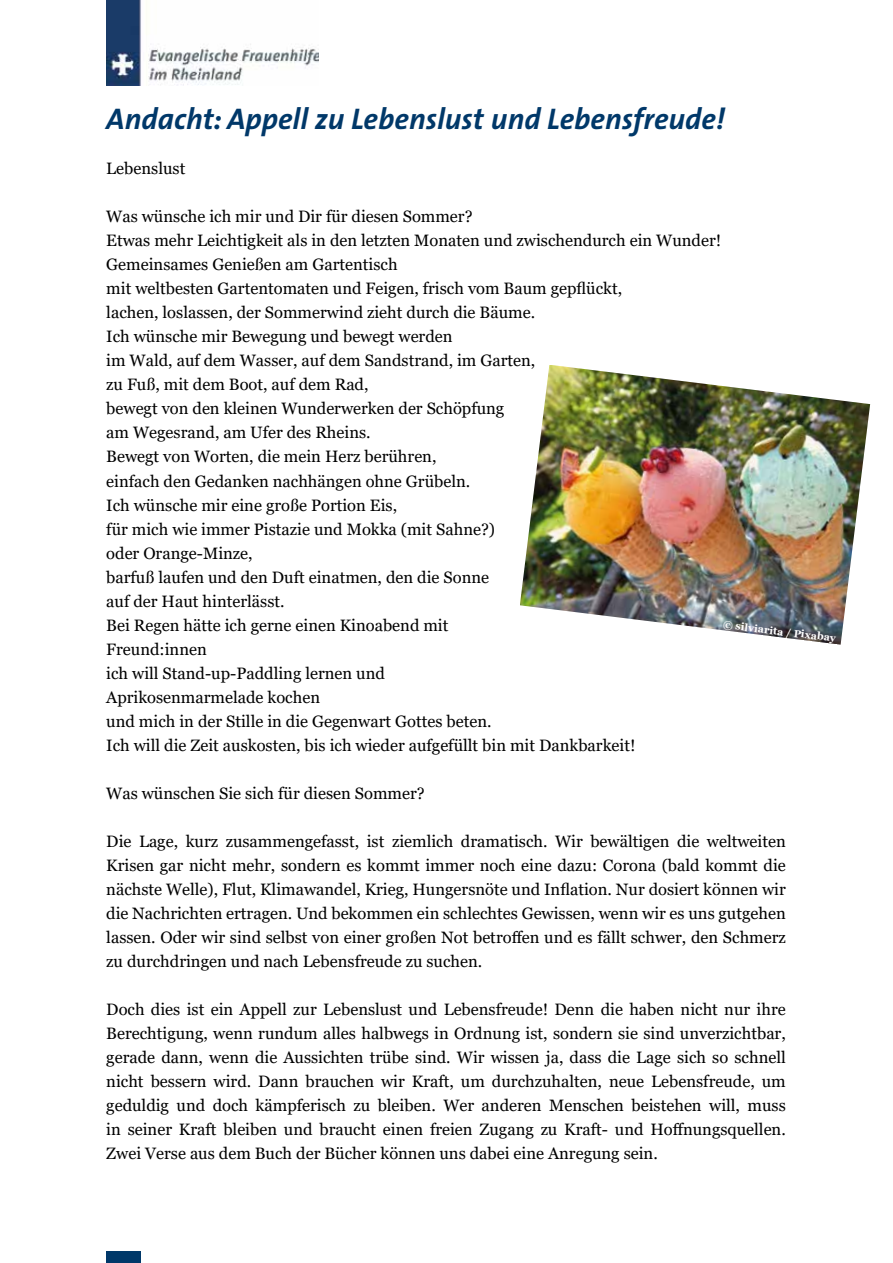
<style>
.page{position:relative;width:893px;height:1263px;background:#fff}
.page>*{position:absolute;margin:0;border:0;box-sizing:border-box;transform-origin:0 0}
.t1{font:italic 700 30px "The Sans";color:#003869}
.t2{font:16.5px/24px "Georgia";color:#000;text-align:justify}
.t3{font:700 10.5px "Georgia";color:#fff}
</style>
<div class="page">
<img style="left:106px;top:0;width:213px;height:85px">
<div style="left:106px;top:1251px;width:34px;height:12px;background:#003869"></div>
<img style="left:520px;top:365px;width:350px;height:280px">
<h1 class="t1" style="left:106px;top:100px;width:620px">Andacht: Appell zu Lebenslust und Lebensfreude!</h1>
<p class="t2" style="left:106px;top:157px;width:81px">Lebenslust</p>
<p class="t2" style="left:106px;top:205px;width:616px;text-align:left">Was wünsche ich mir und Dir für diesen Sommer?<br>Etwas mehr Leichtigkeit als in den letzten Monaten und zwischendurch ein Wunder!<br>Gemeinsames Genießen am Gartentisch<br>mit weltbesten Gartentomaten und Feigen, frisch vom Baum gepflückt,<br>lachen, loslassen, der Sommerwind zieht durch die Bäume.<br>Ich wünsche mir Bewegung und bewegt werden<br>im Wald, auf dem Wasser, auf dem Sandstrand, im Garten,<br>zu Fuß, mit dem Boot, auf dem Rad,<br>bewegt von den kleinen Wunderwerken der Schöpfung<br>am Wegesrand, am Ufer des Rheins.<br>Bewegt von Worten, die mein Herz berühren,<br>einfach den Gedanken nachhängen ohne Grübeln.<br>Ich wünsche mir eine große Portion Eis,<br>für mich wie immer Pistazie und Mokka (mit Sahne?)<br>oder Orange-Minze,<br>barfuß laufen und den Duft einatmen, den die Sonne<br>auf der Haut hinterlässt.<br>Bei Regen hätte ich gerne einen Kinoabend mit<br>Freund:innen<br>ich will Stand-up-Paddling lernen und<br>Aprikosenmarmelade kochen<br>und mich in der Stille in die Gegenwart Gottes beten.<br>Ich will die Zeit auskosten, bis ich wieder aufgefüllt bin mit Dankbarkeit!</p>
<p class="t2" style="left:106px;top:781px;width:320px">Was wünschen Sie sich für diesen Sommer?</p>
<p class="t2" style="left:106px;top:829px;width:681px">Die Lage, kurz zusammengefasst, ist ziemlich dramatisch. Wir bewältigen die weltweiten Krisen gar nicht mehr, sondern es kommt immer noch eine dazu: Corona (bald kommt die nächste Welle), Flut, Klimawandel, Krieg, Hungersnöte und Inflation. Nur dosiert können wir die Nachrichten ertragen. Und bekommen ein schlechtes Gewissen, wenn wir es uns gutgehen lassen. Oder wir sind selbst von einer großen Not betroffen und es fällt schwer, den Schmerz zu durchdringen und nach Lebensfreude zu suchen.</p>
<p class="t2" style="left:106px;top:997px;width:681px">Doch dies ist ein Appell zur Lebenslust und Lebensfreude! Denn die haben nicht nur ihre Berechtigung, wenn rundum alles halbwegs in Ordnung ist, sondern sie sind unverzichtbar, gerade dann, wenn die Aussichten trübe sind. Wir wissen ja, dass die Lage sich so schnell nicht bessern wird. Dann brauchen wir Kraft, um durchzuhalten, neue Lebensfreude, um geduldig und doch kämpferisch zu bleiben. Wer anderen Menschen beistehen will, muss in seiner Kraft bleiben und braucht einen freien Zugang zu Kraft- und Hoffnungsquellen.<br>Zwei Verse aus dem Buch der Bücher können uns dabei eine Anregung sein.</p>
<p class="t3" style="left:724px;top:617px;width:115px;rotate:7deg">© silviarita / Pixabay</p>
</div>
